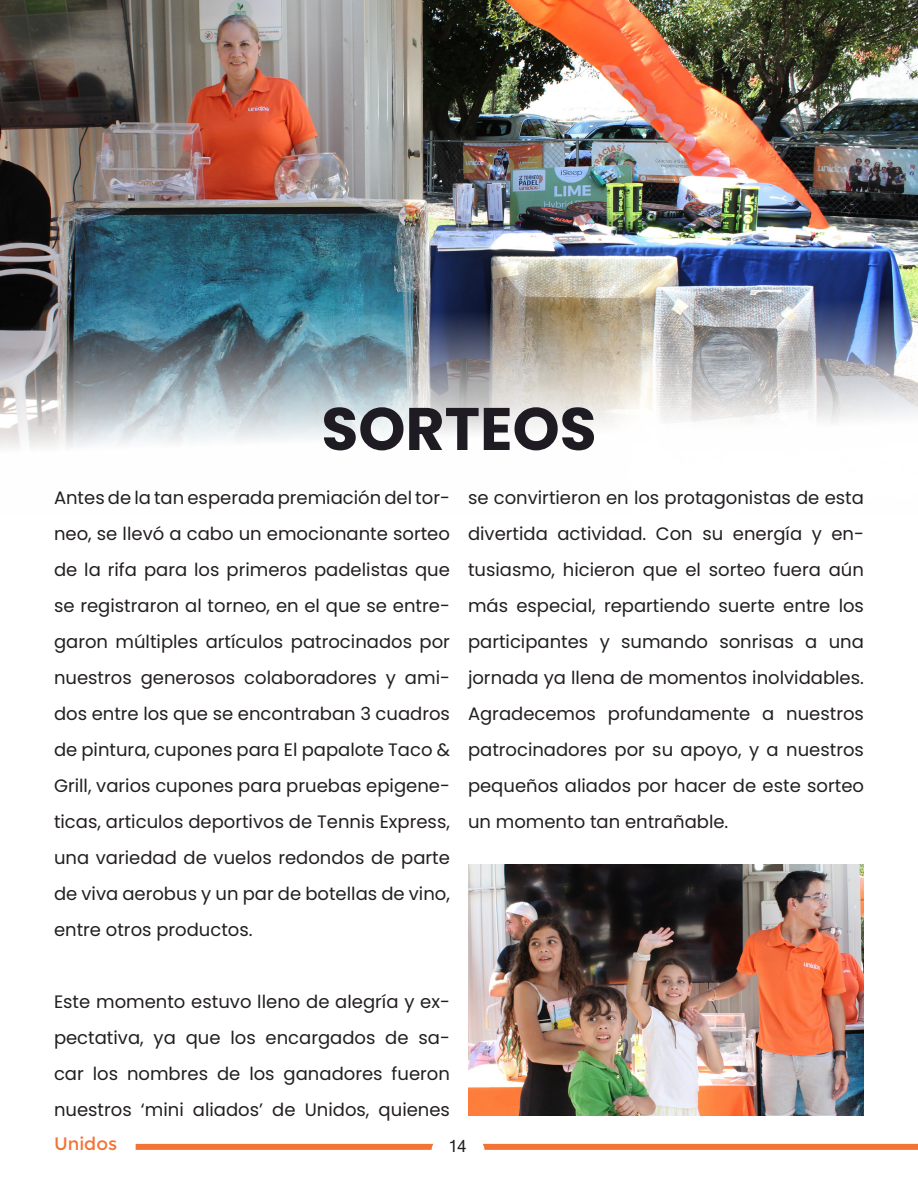
<style>
.page{position:relative;width:918px;height:1188px;background:#fff}
.page>*{position:absolute;margin:0;border:0;box-sizing:border-box;transform-origin:0 0}
.t1{font:700 60px "Poppins";color:#1f1b22}
.t2{font:18px/36px "Poppins";color:#231f20;text-align:justify}
.t3{font:18px "Montserrat";color:#f37335}
.t4{font:16.5px "Microsoft Sans Serif";color:#231f20}
</style>
<div class="page">
<div style="left:136px;top:1144px;width:782px;height:6px;background:#f37335"></div>
<div style="left:431px;top:1134px;width:54px;height:37px;background:#fff;border-radius:18px"></div>
<img style="left:0;top:0;width:918px;height:448px">
<img style="left:468px;top:864px;width:396px;height:252px">
<p class="t1" style="left:321px;top:394px;width:277px">SORTEOS</p>
<p class="t2" style="left:54px;top:480px;width:398px">Antes de la tan esperada premiación del tor&shy;neo, se llevó a cabo un emocionante sorteo de la rifa para los primeros padelistas que se registraron al torneo, en el que se entre&shy;garon múltiples artículos patrocinados por nuestros generosos colaboradores y ami&shy;dos entre los que se encontraban 3 cuadros de pintura, cupones para El papalote Taco &amp; Grill, varios cupones para pruebas epigene&shy;ticas, articulos deportivos de Tennis Express, una variedad de vuelos redondos de parte de viva aerobus y un par de botellas de vino, entre otros productos.</p>
<p class="t2" style="left:468px;top:480px;width:398px">se convirtieron en los protagonistas de esta divertida actividad. Con su energía y en&shy;tusiasmo, hicieron que el sorteo fuera aún más especial, repartiendo suerte entre los participantes y sumando sonrisas a una jornada ya llena de momentos inolvidables.<br>Agradecemos profundamente a nuestros patrocinadores por su apoyo, y a nuestros pequeños aliados por hacer de este sorteo un momento tan entrañable.</p>
<p class="t2" style="left:54px;top:984px;width:398px">Este momento estuvo lleno de alegría y ex&shy;pectativa, ya que los encargados de sa&shy;car los nombres de los ganadores fueron nuestros ‘mini aliados’ de Unidos, quienes</p>
<p class="t3" style="left:54px;top:1134px;width:65px">Unidos</p>
<p class="t4" style="left:448px;top:1135px;width:20px">14</p>
</div>
